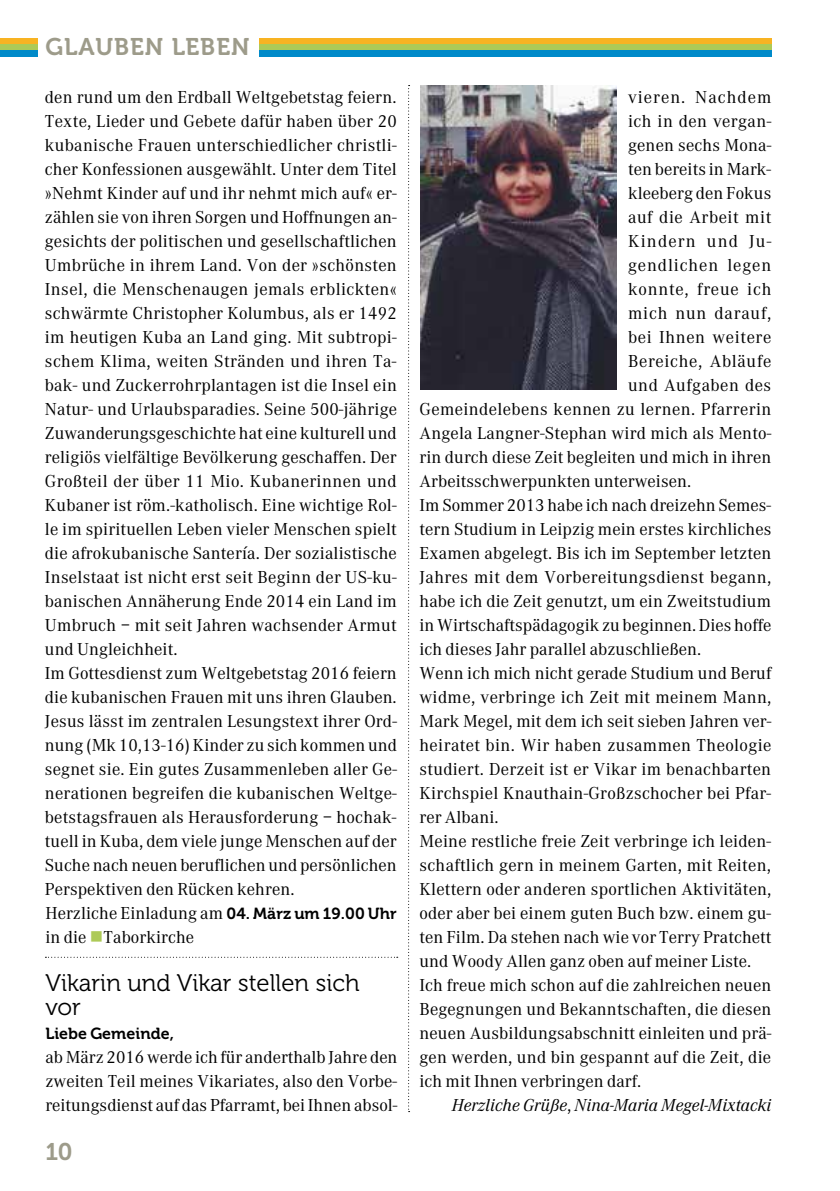
<style>
.page{position:relative;width:840px;height:1191px;background:#fff}
.page>*{position:absolute;margin:0;border:0;box-sizing:border-box;transform-origin:0 0}
.t1{font:24px/24px "Museo 300";color:#000}
.t2{font:24px "Museo 700";letter-spacing:.04em;color:#9d9b8a}
.t3{font:18px/24px "Corporate A";letter-spacing:.01em;color:#000}
.t4{font:italic 18px "Corporate A";letter-spacing:.005em;color:#000}
.t5{font:18px "Corporate A";letter-spacing:.03em;color:#000}
.t6{font:18px "Corporate A";letter-spacing:.045em;color:#000}
.t7{font:18px "Corporate A";letter-spacing:.04em;color:#000}
.t8{font:18px "Corporate A";letter-spacing:.05em;color:#000}
.t9{font:18px "Corporate A";letter-spacing:.035em;color:#000}
.t10{font:18px "Corporate A";letter-spacing:.055em;color:#000}
.t11{font:18px "Corporate A";letter-spacing:.065em;color:#000}
.t12{font:16px "Museo 700";letter-spacing:.005em;color:#000}
.s1{font-family:"Museo 700";font-size:16px}
.s2{color:#adca57}
.s3{font-style:normal}
</style>
<div class="page">
<div style="left:0;top:38px;width:37px;height:6px;background:#f8b322"></div>
<div style="left:0;top:44px;width:37px;height:6px;background:#adca57"></div>
<div style="left:0;top:50px;width:37px;height:6px;background:#008ac9"></div>
<div style="left:259px;top:38px;width:512px;height:6px;background:#f8b322"></div>
<div style="left:259px;top:44px;width:512px;height:6px;background:#adca57"></div>
<div style="left:259px;top:50px;width:512px;height:6px;background:#008ac9"></div>
<svg style="left:45px;top:956px;width:352px;height:1px"></svg>
<svg style="left:408px;top:85px;width:1px;height:1027px"></svg>
<img style="left:420px;top:85px;width:196px;height:305px">
<h1 class="t2" style="left:45px;top:34px;width:206px">GLAUBEN LEBEN</h1>
<p class="t3" style="left:45px;top:85px;width:353px">den rund um den Erdball Weltgebetstag feiern.<br>Texte, Lieder und Gebete dafür haben über 20 kubanische Frauen unterschiedlicher christli&shy;cher Konfessionen ausgewählt. Unter dem Titel »Nehmt Kinder auf und ihr nehmt mich auf« er&shy;zählen sie von ihren Sorgen und Hoffnungen an&shy;gesichts der politischen und gesellschaftlichen Umbrüche in ihrem Land. Von der »schönsten Insel, die Menschenaugen jemals erblickten« schwärmte Christopher Kolumbus, als er 1492 im heutigen Kuba an Land ging. Mit subtropi&shy;schem Klima, weiten Stränden und ihren Ta&shy;bak- und Zuckerrohrplantagen ist die Insel ein Natur- und Urlaubsparadies. Seine 500-jährige Zuwanderungsgeschichte hat eine kulturell und religiös vielfältige Bevölkerung geschaffen. Der Großteil der über 11 Mio. Kubanerinnen und Kubaner ist röm.-katholisch. Eine wichtige Rol&shy;le im spirituellen Leben vieler Menschen spielt die afrokubanische Santería. Der sozialistische Inselstaat ist nicht erst seit Beginn der US-ku&shy;banischen Annäherung Ende 2014 ein Land im Umbruch – mit seit Jahren wachsender Armut und Ungleichheit.<br>Im Gottesdienst zum Weltgebetstag 2016 feiern die kubanischen Frauen mit uns ihren Glauben.<br>Jesus lässt im zentralen Lesungstext ihrer Ord&shy;nung (Mk 10,13-16) Kinder zu sich kommen und segnet sie. Ein gutes Zusammenleben aller Ge&shy;nerationen begreifen die kubanischen Weltge&shy;betstagsfrauen als Herausforderung – hochak&shy;tuell in Kuba, dem viele junge Menschen auf der Suche nach neuen beruflichen und persönlichen Perspektiven den Rücken kehren.<br>Herzliche Einladung am <span class="s1">04. März um 19.00 Uhr </span>in die <span class="s2">■</span>Taborkirche</p>
<h1 class="t1" style="left:45px;top:971px;width:315px">Vikarin und Vikar stellen sich vor</h1>
<p class="t12" style="left:45px;top:1025px;width:130px">Liebe Gemeinde,</p>
<p class="t3" style="left:45px;top:1045px;width:353px;text-align:justify">ab März 2016 werde ich für anderthalb Jahre den zweiten Teil meines Vikariates, also den Vorbe&shy;reitungsdienst auf das Pfarramt, bei Ihnen absol-</p>
<h1 class="t2" style="left:45px;top:1138px;width:29px">10</h1>
<p class="t10" style="left:627px;top:87px;width:145px">vieren. Nachdem</p>
<p class="t3" style="left:627px;top:109px;width:145px">ich in den vergan-</p>
<p class="t3" style="left:627px;top:133px;width:145px">genen sechs Mona-</p>
<p class="t3" style="left:627px;top:157px;width:144px">ten bereits in Mark-</p>
<p class="t3" style="left:627px;top:181px;width:145px">kleeberg den Fokus</p>
<p class="t5" style="left:627px;top:207px;width:145px">auf die Arbeit mit</p>
<p class="t11" style="left:627px;top:231px;width:145px">Kindern und Ju-</p>
<p class="t8" style="left:627px;top:255px;width:145px">gendlichen legen</p>
<p class="t6" style="left:627px;top:279px;width:145px">konnte, freue ich</p>
<p class="t6" style="left:627px;top:303px;width:145px">mich nun darauf,</p>
<p class="t9" style="left:627px;top:327px;width:145px">bei Ihnen weitere</p>
<p class="t7" style="left:627px;top:351px;width:145px">Bereiche, Abläufe</p>
<p class="t5" style="left:627px;top:375px;width:145px">und Aufgaben des</p>
<p class="t3" style="left:419px;top:397px;width:353px">Gemeindelebens kennen zu lernen. Pfarrerin</p>
<p class="t3" style="left:419px;top:421px;width:353px">Angela Langner-Stephan wird mich als Mento-</p>
<p class="t3" style="left:419px;top:445px;width:353px">rin durch diese Zeit begleiten und mich in ihren</p>
<p class="t3" style="left:419px;top:469px;width:273px">Arbeitsschwerpunkten unterweisen.</p>
<p class="t3" style="left:419px;top:493px;width:353px">Im Sommer 2013 habe ich nach dreizehn Semes-</p>
<p class="t3" style="left:419px;top:517px;width:353px">tern Studium in Leipzig mein erstes kirchliches</p>
<p class="t3" style="left:419px;top:541px;width:353px">Examen abgelegt. Bis ich im September letzten</p>
<p class="t3" style="left:419px;top:565px;width:353px">Jahres mit dem Vorbereitungsdienst begann,</p>
<p class="t3" style="left:419px;top:589px;width:353px">habe ich die Zeit genutzt, um ein Zweitstudium</p>
<p class="t3" style="left:419px;top:613px;width:353px">in Wirtschaftspädagogik zu beginnen. Dies hoffe</p>
<p class="t3" style="left:419px;top:637px;width:283px">ich dieses Jahr parallel abzuschließen.</p>
<p class="t3" style="left:419px;top:661px;width:353px">Wenn ich mich nicht gerade Studium und Beruf</p>
<p class="t3" style="left:419px;top:685px;width:353px">widme, verbringe ich Zeit mit meinem Mann,</p>
<p class="t3" style="left:419px;top:709px;width:353px">Mark Megel, mit dem ich seit sieben Jahren ver-</p>
<p class="t3" style="left:419px;top:733px;width:353px">heiratet bin. Wir haben zusammen Theologie</p>
<p class="t3" style="left:419px;top:757px;width:353px">studiert. Derzeit ist er Vikar im benachbarten</p>
<p class="t3" style="left:419px;top:781px;width:353px">Kirchspiel Knauthain-Großzschocher bei Pfar-</p>
<p class="t3" style="left:419px;top:805px;width:81px">rer Albani.</p>
<p class="t3" style="left:419px;top:829px;width:353px">Meine restliche freie Zeit verbringe ich leiden-</p>
<p class="t3" style="left:419px;top:853px;width:353px">schaftlich gern in meinem Garten, mit Reiten,</p>
<p class="t3" style="left:419px;top:877px;width:353px">Klettern oder anderen sportlichen Aktivitäten,</p>
<p class="t3" style="left:419px;top:901px;width:353px">oder aber bei einem guten Buch bzw. einem gu-</p>
<p class="t3" style="left:419px;top:925px;width:353px">ten Film. Da stehen nach wie vor Terry Pratchett</p>
<p class="t3" style="left:419px;top:949px;width:333px">und Woody Allen ganz oben auf meiner Liste.</p>
<p class="t3" style="left:419px;top:973px;width:353px">Ich freue mich schon auf die zahlreichen neuen</p>
<p class="t3" style="left:419px;top:997px;width:353px">Begegnungen und Bekanntschaften, die diesen</p>
<p class="t3" style="left:419px;top:1021px;width:353px">neuen Ausbildungsabschnitt einleiten und prä-</p>
<p class="t3" style="left:419px;top:1045px;width:353px">gen werden, und bin gespannt auf die Zeit, die</p>
<p class="t3" style="left:419px;top:1069px;width:223px">ich mit Ihnen verbringen darf.</p>
<p class="t4" style="left:451px;top:1094px;width:321px">Herzliche Grüße<span class="s3">,</span> Nina-Maria Megel-Mixtacki</p>
</div>
